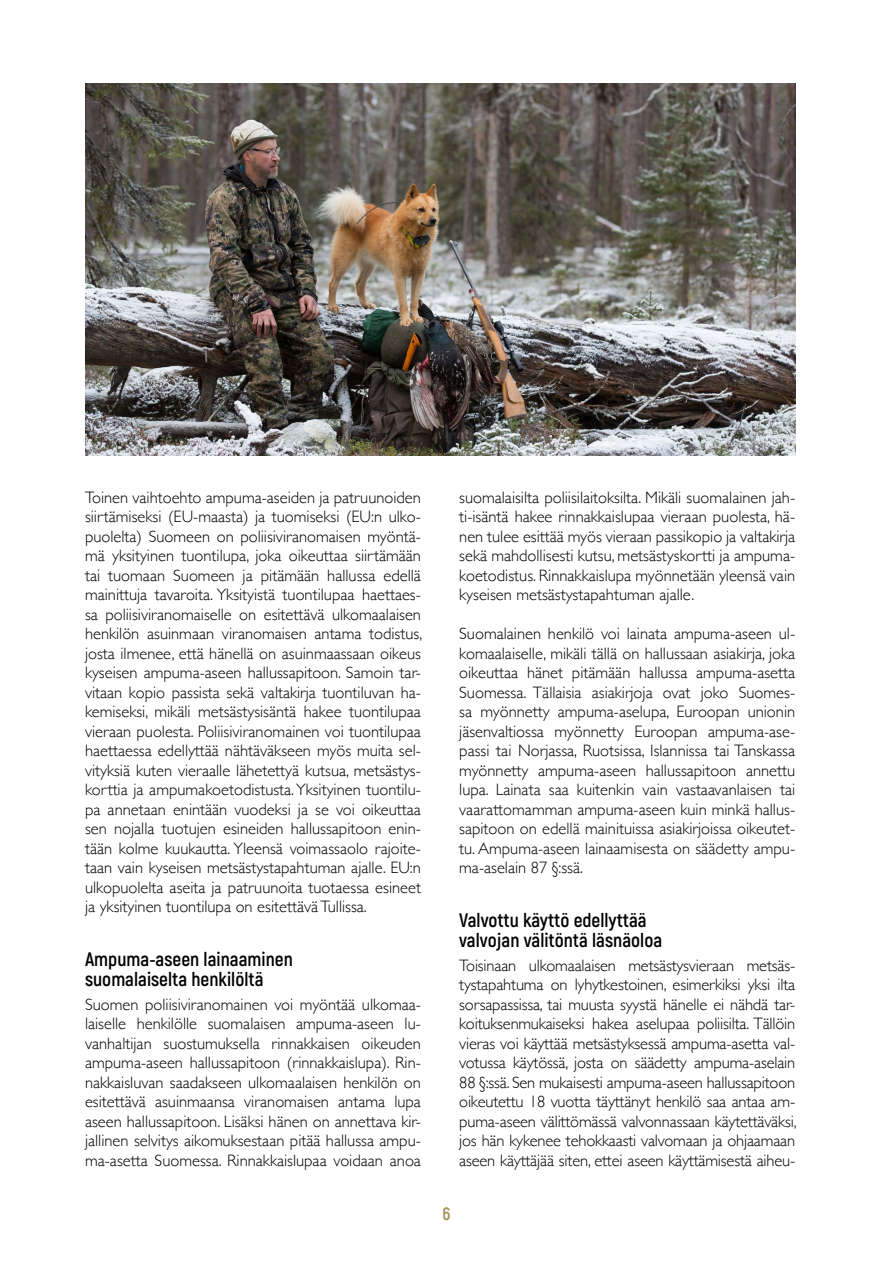
<style>
.page{position:relative;width:893px;height:1263px;background:#fff}
.page>*{position:absolute;margin:0;border:0;box-sizing:border-box;transform-origin:0 0}
.Väliotsikko_2{font:700 19.5px/19.5px "Akrobat";color:#000}
.t1{font:700 18px "Akrobat";color:#a19058}
.Leipäteksti{font:300 16.5px/19.5px "Gill Sans";color:#000;text-align:justify}
</style>
<div class="page">
<img style="left:85px;top:84px;width:710px;height:371px">
<p class="Leipäteksti" style="left:85px;top:487px;width:339px">Toinen vaihtoehto ampuma-aseiden ja patruunoiden siirtämiseksi (EU-maasta) ja tuomiseksi (EU:n ulko&shy;puolelta) Suomeen on poliisiviranomaisen myöntä&shy;mä yksityinen tuontilupa, joka oikeuttaa siirtämään tai tuomaan Suomeen ja pitämään hallussa edellä mainittuja tavaroita. Yksityistä tuontilupaa haettaes&shy;sa poliisiviranomaiselle on esitettävä ulkomaalaisen henkilön asuinmaan viranomaisen antama todistus, josta ilmenee, että hänellä on asuinmaassaan oikeus kyseisen ampuma-aseen hallussapitoon. Samoin tar&shy;vitaan kopio passista sekä valtakirja tuontiluvan ha&shy;kemiseksi, mikäli metsästysisäntä hakee tuontilupaa vieraan puolesta. Poliisiviranomainen voi tuontilupaa haettaessa edellyttää nähtäväkseen myös muita sel&shy;vityksiä kuten vieraalle lähetettyä kutsua, metsästys&shy;korttia ja ampumakoetodistusta. Yksityinen tuontilu&shy;pa annetaan enintään vuodeksi ja se voi oikeuttaa sen nojalla tuotujen esineiden hallussapitoon enin&shy;tään kolme kuukautta. Yleensä voimassaolo rajoite&shy;taan vain kyseisen metsästystapahtuman ajalle. EU:n ulkopuolelta aseita ja patruunoita tuotaessa esineet ja yksityinen tuontilupa on esitettävä Tullissa.</p>
<p class="Väliotsikko_2" style="left:85px;top:949px;width:209px">Ampuma-aseen lainaaminen suomalaiselta henkilöltä</p>
<p class="Leipäteksti" style="left:85px;top:994px;width:337px">Suomen poliisiviranomainen voi myöntää ulkomaa&shy;laiselle henkilölle suomalaisen ampuma-aseen lu&shy;vanhaltijan suostumuksella rinnakkaisen oikeuden ampuma-aseen hallussapitoon (rinnakkaislupa). Rin&shy;nakkaisluvan saadakseen ulkomaalaisen henkilön on esitettävä asuinmaansa viranomaisen antama lupa aseen hallussapitoon. Lisäksi hänen on annettava kir&shy;jallinen selvitys aikomuksestaan pitää hallussa ampu&shy;ma-asetta Suomessa. Rinnakkaislupaa voidaan anoa</p>
<p class="Leipäteksti" style="left:459px;top:487px;width:337px">suomalaisilta poliisilaitoksilta. Mikäli suomalainen jah&shy;ti-isäntä hakee rinnakkaislupaa vieraan puolesta, hä&shy;nen tulee esittää myös vieraan passikopio ja valtakirja sekä mahdollisesti kutsu, metsästyskortti ja ampuma&shy;koetodistus. Rinnakkaislupa myönnetään yleensä vain kyseisen metsästystapahtuman ajalle.</p>
<p class="Leipäteksti" style="left:459px;top:623px;width:337px">Suomalainen henkilö voi lainata ampuma-aseen ul&shy;komaalaiselle, mikäli tällä on hallussaan asiakirja, joka oikeuttaa hänet pitämään hallussa ampuma-asetta Suomessa. Tällaisia asiakirjoja ovat joko Suomes&shy;sa myönnetty ampuma-aselupa, Euroopan unionin jäsenvaltiossa myönnetty Euroopan ampuma-ase&shy;passi tai Norjassa, Ruotsissa, Islannissa tai Tanskassa myönnetty ampuma-aseen hallussapitoon annettu lupa. Lainata saa kuitenkin vain vastaavanlaisen tai vaarattomamman ampuma-aseen kuin minkä hallus&shy;sapitoon on edellä mainituissa asiakirjoissa oikeutet&shy;tu. Ampuma-aseen lainaamisesta on säädetty ampu&shy;ma-aselain 87 §:ssä.</p>
<p class="Väliotsikko_2" style="left:459px;top:910px;width:204px">Valvottu käyttö edellyttää valvojan välitöntä läsnäoloa</p>
<p class="Leipäteksti" style="left:459px;top:955px;width:339px">Toisinaan ulkomaalaisen metsästysvieraan metsäs&shy;tystapahtuma on lyhytkestoinen, esimerkiksi yksi ilta sorsapassissa, tai muusta syystä hänelle ei nähdä tar&shy;koituksenmukaiseksi hakea aselupaa poliisilta. Tällöin vieras voi käyttää metsästyksessä ampuma-asetta val&shy;votussa käytössä, josta on säädetty ampuma-aselain 88 §:ssä. Sen mukaisesti ampuma-aseen hallussapitoon oikeutettu 18 vuotta täyttänyt henkilö saa antaa am&shy;puma-aseen välittömässä valvonnassaan käytettäväksi, jos hän kykenee tehokkaasti valvomaan ja ohjaamaan aseen käyttäjää siten, ettei aseen käyttämisestä aiheu-</p>
<p class="t1" style="left:442px;top:1202px;width:10px">6</p>
</div>
